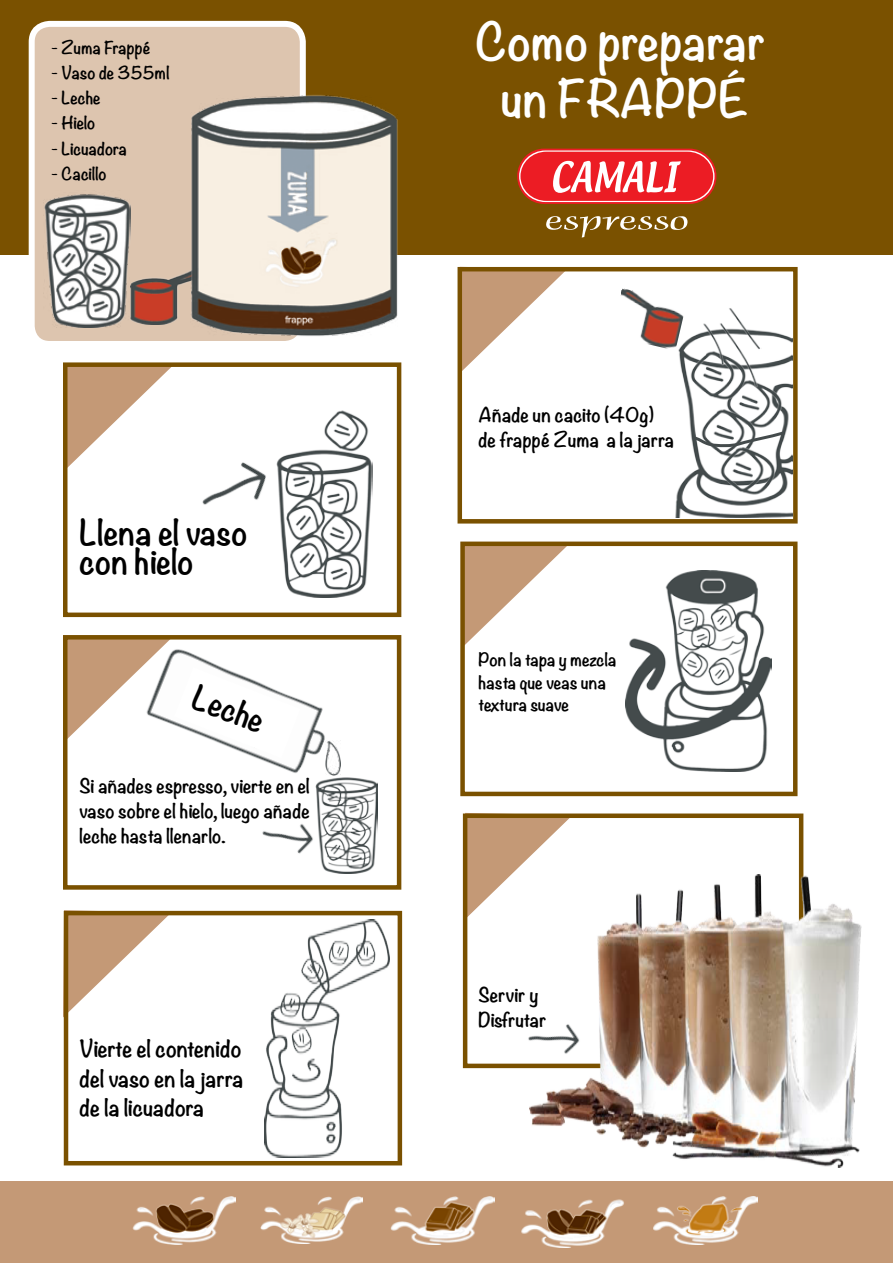
<style>
.page{position:relative;width:893px;height:1263px;background:#fff}
.page>*{position:absolute;margin:0;border:0;box-sizing:border-box;transform-origin:0 0}
.t1{font:700 45.9px/57px "Noteworthy";color:#fff;text-align:center}
.t2{font:700 31.2px/28.7px "Noteworthy";color:#000}
.t3{font:700 29.7px "Noteworthy";color:#000}
.t4{font:700 21px/29.8px "Noteworthy";color:#000;text-align:justify}
.t5{font:700 18px/25.5px "Noteworthy";color:#000}
.t6{font:700 17.85px/25.3px "Noteworthy";color:#000;text-align:justify}
.t7{font:700 16.2px/23px "Noteworthy";letter-spacing:-.01em;color:#000}
.t8{font:700 15.75px "Noteworthy";color:#000}
</style>
<div class="page">
<div style="left:0;top:1182px;width:893px;height:81px;background:#c49976"></div>
<div style="left:0;top:0;width:893px;height:255px;background:#7a5100"></div>
<img style="left:281px;top:450px;width:91px;height:148px">
<img style="left:202px;top:450px;width:83px;height:92px">
<svg style="left:68px;top:367px;width:103px;height:100px"></svg>
<img style="left:318px;top:410px;width:54px;height:43px">
<img style="left:264px;top:920px;width:126px;height:238px">
<svg style="left:63px;top:910px;width:110px;height:109px"></svg>
<div style="left:64px;top:911px;width:338px;height:254px;border:4px solid #7a5100"></div>
<img style="left:315px;top:777px;width:62px;height:97px">
<img style="left:337px;top:748px;width:3px;height:27px">
<img style="left:262px;top:796px;width:66px;height:72px">
<img style="left:256px;top:699px;width:81px;height:85px">
<div style="left:63px;top:635px;width:338px;height:255px;border:4px solid #7a5100"></div>
<svg style="left:465px;top:812px;width:105px;height:105px"></svg>
<img style="left:626px;top:571px;width:145px;height:200px">
<svg style="left:465px;top:547px;width:101px;height:98px"></svg>
<div style="left:460px;top:542px;width:337px;height:254px;border:4px solid #7a5100"></div>
<div style="left:32px;top:24px;width:271px;height:320px;background:#ddc5af;border-radius:18px"></div>
<div style="left:29px;top:21px;width:277px;height:326px;border:6px solid #fff;border-radius:18px"></div>
<img style="left:44px;top:194px;width:86px;height:133px">
<img style="left:130px;top:278px;width:35px;height:47px">
<img style="left:165px;top:87px;width:233px;height:258px">
<img style="left:260px;top:1196px;width:103px;height:48px">
<img style="left:132px;top:1196px;width:103px;height:48px">
<img style="left:654px;top:1196px;width:103px;height:48px">
<img style="left:521px;top:1199px;width:103px;height:48px">
<img style="left:390px;top:1196px;width:104px;height:48px">
<img style="left:675px;top:330px;width:117px;height:188px">
<img style="left:720px;top:377px;width:67px;height:52px">
<img style="left:694px;top:407px;width:68px;height:53px">
<svg style="left:691px;top:429px;width:97px;height:21px"></svg>
<svg style="left:459px;top:266px;width:105px;height:104px"></svg>
<img style="left:713px;top:443px;width:68px;height:55px">
<img style="left:684px;top:348px;width:67px;height:54px">
<img style="left:620px;top:288px;width:66px;height:63px">
<img style="left:700px;top:308px;width:62px;height:82px">
<div style="left:458px;top:267px;width:340px;height:257px;border:4px solid #7a5100"></div>
<div style="left:463px;top:813px;width:340px;height:255px;border:4px solid #7a5100"></div>
<img style="left:530px;top:875px;width:331px;height:292px">
<img style="left:519px;top:1009px;width:74px;height:68px">
<div style="left:63px;top:362px;width:338px;height:255px;border:4px solid #7a5100"></div>
<svg style="left:517px;top:149px;width:199px;height:55px"></svg>
<svg style="left:519px;top:150px;width:195px;height:52px;background:#ec4f53"></svg>
<svg style="left:546px;top:216px;width:141px;height:22px"></svg>
<svg style="left:66px;top:636px;width:234px;height:122px"></svg>
<p class="t8" style="left:51px;top:33px;width:101px">- Zuma Frappé</p>
<p class="t8" style="left:51px;top:59px;width:120px">- Vaso de 355ml</p>
<p class="t8" style="left:51px;top:84px;width:51px">- Leche</p>
<p class="t8" style="left:51px;top:109px;width:45px">- Hielo</p>
<p class="t8" style="left:51px;top:134px;width:77px">- Licuadora</p>
<p class="t8" style="left:51px;top:159px;width:57px">- Cacillo</p>
<h2 class="t2" style="left:80px;top:518px;width:170px">Llena el vaso con hielo</h2>
<h3 class="t3" style="left:203px;top:671px;width:76px;rotate:20deg">Leche</h3>
<p class="t6" style="left:80px;top:772px;width:232px">Si añades espresso, vierte en el vaso sobre el hielo, luego añade leche hasta llenarlo.</p>
<p class="t4" style="left:80px;top:1033px;width:165px">Vierte el contenido del vaso en la jarra de la licuadora</p>
<h1 class="t1" style="left:475px;top:12px;width:292px">Como preparar un FRAPPÉ</h1>
<p class="t5" style="left:478px;top:401px;width:197px">Añade un cacito (40g) de frappé Zuma a la jarra</p>
<p class="t7" style="left:478px;top:647px;width:139px">Pon la tapa y mezcla hasta que veas una textura suave</p>
<p class="t5" style="left:478px;top:981px;width:69px">Servir y<br>Disfrutar</p>
</div>
